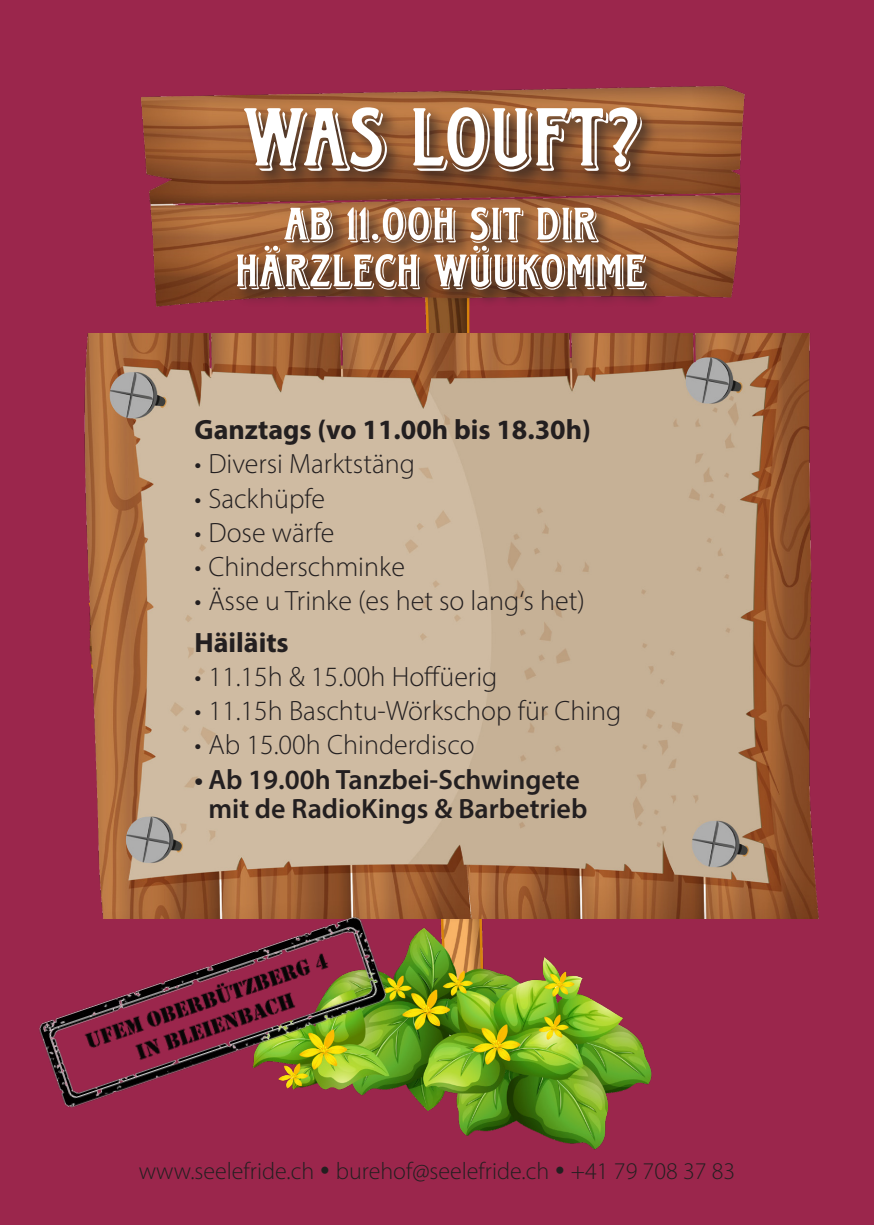
<style>
.page{position:relative;width:874px;height:1225px;background:#fff}
.page>*{position:absolute;margin:0;border:0;box-sizing:border-box;transform-origin:0 0}
.t1{font:94px "Horndon D";color:#fff}
.t2{font:52px "Horndon D";color:#fff}
.t3{font:300 28px "Myriad Pro";color:#231f20}
.t4{font:600 28px/29.2px "Myriad Pro";color:#231f20;text-align:center}
.t5{font:700 28px "Myriad Pro";color:#231f20}
.t6{font:300 24px "Myriad Pro";color:#231f20}
</style>
<div class="page">
<div style="left:0;top:0;width:873px;height:1225px;background:#9b264c"></div>
<img style="left:398px;top:918px;width:364px;height:232px">
<img style="left:116px;top:85px;width:649px;height:249px">
<div style="left:242px;top:105px;width:418px;height:85px;background:#231f20;opacity:.75"></div>
<div style="left:235px;top:205px;width:429px;height:103px;background:#231f20;opacity:.75"></div>
<img style="left:84px;top:334px;width:735px;height:584px">
<img style="left:39px;top:908px;width:359px;height:200px">
<p class="t1" style="left:244px;top:87px;width:398px">WAS LOUFT?</p>
<p class="t2" style="left:284px;top:196px;width:315px">AB 11.00H SIT DIR</p>
<p class="t2" style="left:236px;top:243px;width:412px">HÄRZLECH WÜUKOMME</p>
<p class="t5" style="left:194px;top:411px;width:398px">Ganztags (vo 11.00h bis 18.30h)</p>
<p class="t3" style="left:194px;top:447px;width:222px">• Diversi Marktstäng</p>
<p class="t3" style="left:194px;top:481px;width:132px">• Sackhüpfe</p>
<p class="t3" style="left:194px;top:516px;width:141px">• Dose wärfe</p>
<p class="t3" style="left:194px;top:550px;width:212px">• Chinderschminke</p>
<p class="t3" style="left:194px;top:584px;width:392px">• Ässe u Trinke (es het so lang‘s het)</p>
<p class="t5" style="left:194px;top:624px;width:96px">Häiläits</p>
<p class="t3" style="left:194px;top:660px;width:304px">• 11.15h &amp; 15.00h Hoffüerig</p>
<p class="t3" style="left:194px;top:694px;width:428px">• 11.15h Baschtu-Wörkschop für Ching</p>
<p class="t3" style="left:194px;top:728px;width:282px">• Ab 15.00h Chinderdisco</p>
<p class="t4" style="left:194px;top:764px;width:394px">• Ab 19.00h Tanzbei-Schwingete mit de RadioKings &amp; Barbetrieb</p>
<p class="t6" style="left:139px;top:1157px;width:597px">www.seelefride.ch • burehof@seelefride.ch • +41 79 708 37 83</p>
</div>
